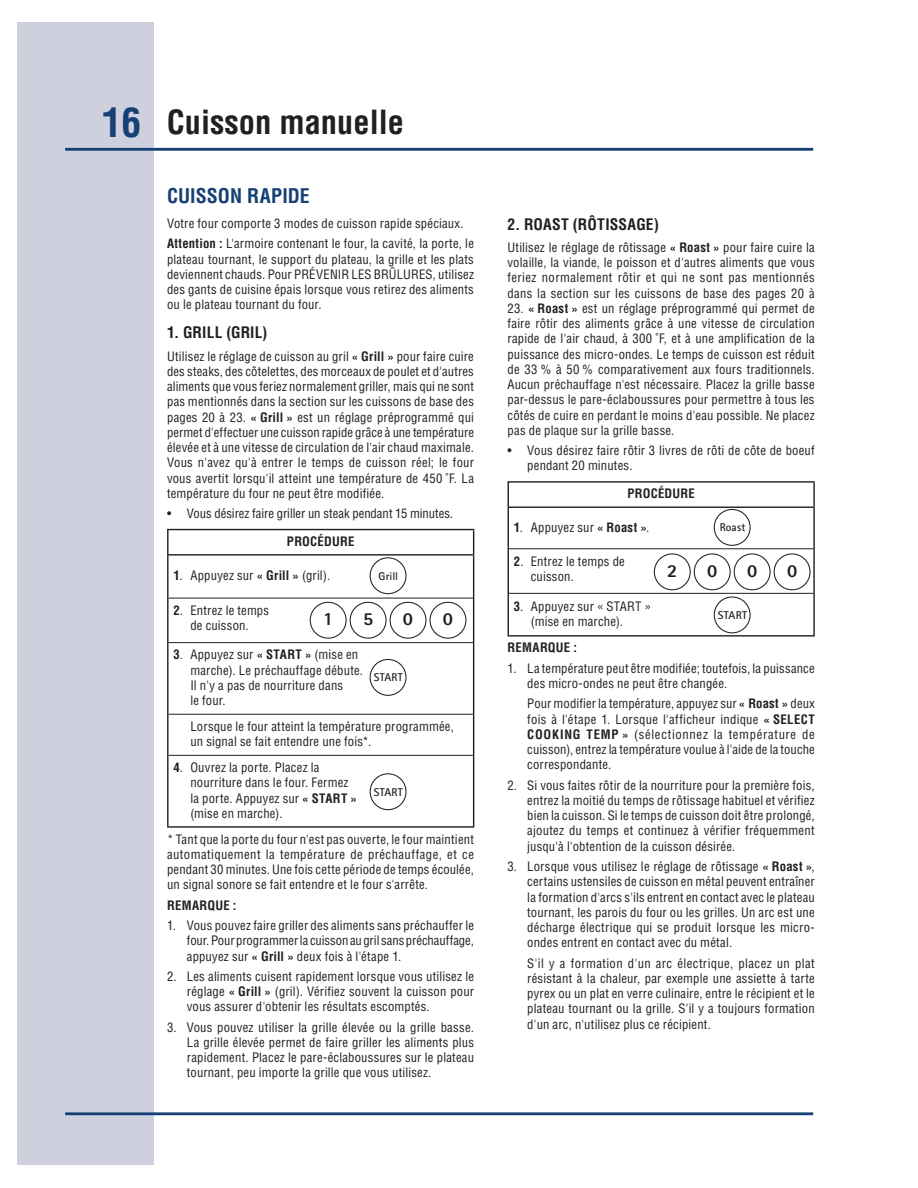
<style>
.page{position:relative;width:918px;height:1188px;background:#fff}
.page>*{position:absolute;margin:0;border:0;box-sizing:border-box;transform-origin:0 0}
.t1{font:700 condensed 32.4px "Helvetica";color:#231f20}
.t2{font:700 condensed 19.8px "Helvetica";color:#164074}
.t3{font:800 18.3px "Rotis Sans Serif";color:#231f20}
.t4{font:700 condensed 15.6px "Helvetica";letter-spacing:.01em;color:#231f20}
.t5{font:condensed 12.75px/15.3px "Helvetica";letter-spacing:.015em;color:#231f20;text-align:justify}
.t6{font:700 condensed 12.75px "Helvetica";letter-spacing:.02em;color:#231f20}
.t7{font:700 11.25px "Rotis Sans Serif";letter-spacing:.015em;color:#231f20}
.s1{font-size:39.6px;color:#164074}
.s2{font-weight:700}
</style>
<div class="page">
<div style="left:17px;top:23px;width:137px;height:1142px;background:#cfd0dd"></div>
<hr style="left:65px;top:148px;width:748px;height:3px;background:#164074">
<hr style="left:65px;top:1112px;width:748px;height:3px;background:#164074">
<hr style="left:167px;top:556px;width:2px;height:42px;background:#231f20">
<hr style="left:473px;top:556px;width:1px;height:42px;background:#231f20">
<hr style="left:167px;top:598px;width:2px;height:45px;background:#231f20">
<hr style="left:473px;top:598px;width:1px;height:45px;background:#231f20">
<hr style="left:167px;top:643px;width:2px;height:71px;background:#231f20">
<hr style="left:473px;top:643px;width:1px;height:71px;background:#231f20">
<hr style="left:167px;top:714px;width:2px;height:41px;background:#231f20">
<hr style="left:167px;top:755px;width:2px;height:71px;background:#231f20">
<hr style="left:473px;top:755px;width:1px;height:71px;background:#231f20">
<hr style="left:167px;top:826px;width:307px;height:2px;background:#231f20">
<svg style="left:473px;top:530px;width:1px;height:24px"></svg>
<hr style="left:169px;top:598px;width:304px;height:1px;background:#231f20">
<hr style="left:169px;top:642px;width:304px;height:1px;background:#231f20">
<hr style="left:167px;top:529px;width:206px;height:1px;background:#231f20">
<hr style="left:167px;top:530px;width:2px;height:24px;background:#231f20">
<hr style="left:373px;top:529px;width:101px;height:1px;background:#231f20">
<hr style="left:167px;top:554px;width:307px;height:2px;background:#231f20">
<hr style="left:473px;top:714px;width:1px;height:41px;background:#231f20">
<hr style="left:169px;top:714px;width:304px;height:1px;background:#231f20">
<hr style="left:169px;top:755px;width:304px;height:1px;background:#231f20">
<hr style="left:508px;top:508px;width:1px;height:41px;background:#231f20">
<hr style="left:813px;top:508px;width:2px;height:41px;background:#231f20">
<hr style="left:508px;top:549px;width:1px;height:44px;background:#231f20">
<hr style="left:813px;top:549px;width:2px;height:44px;background:#231f20">
<hr style="left:508px;top:593px;width:1px;height:42px;background:#231f20">
<hr style="left:813px;top:593px;width:2px;height:42px;background:#231f20">
<hr style="left:508px;top:635px;width:307px;height:2px;background:#231f20">
<hr style="left:813px;top:483px;width:2px;height:24px;background:#231f20">
<hr style="left:509px;top:548px;width:304px;height:1px;background:#231f20">
<hr style="left:509px;top:593px;width:204px;height:1px;background:#231f20">
<hr style="left:508px;top:481px;width:205px;height:2px;background:#231f20">
<svg style="left:508px;top:483px;width:1px;height:24px"></svg>
<hr style="left:713px;top:481px;width:102px;height:2px;background:#231f20">
<hr style="left:508px;top:507px;width:307px;height:1px;background:#231f20">
<hr style="left:713px;top:593px;width:100px;height:1px;background:#231f20">
<svg style="left:653px;top:508px;width:158px;height:126px"></svg>
<svg style="left:309px;top:557px;width:158px;height:139px"></svg>
<div style="left:370px;top:773px;width:37px;height:37px;border:1px solid #231f20;border-radius:50%"></div>
<h1 class="t1" style="left:102px;top:110px;width:304px"><span class="s1">16</span> Cuisson manuelle</h1>
<h2 class="t2" style="left:167px;top:188px;width:144px">CUISSON RAPIDE</h2>
<p class="t5" style="left:167px;top:214px;width:308px;line-height:20.4px">Votre four comporte 3 modes de cuisson rapide spéciaux.<br><span class="s2">Attention :</span> L'armoire contenant le four, la cavité, la porte, le</p>
<p class="t5" style="left:167px;top:252px;width:308px">plateau tournant, le support du plateau, la grille et les plats deviennent chauds. Pour PRÉVENIR LES BRÛLURES, utilisez des gants de cuisine épais lorsque vous retirez des aliments ou le plateau tournant du four.</p>
<p class="t4" style="left:167px;top:326px;width:102px">1. GRILL (GRIL)</p>
<p class="t5" style="left:167px;top:349px;width:308px">Utilisez le réglage de cuisson au gril <span class="s2">« Grill »</span> pour faire cuire des steaks, des côtelettes, des morceaux de poulet et d'autres aliments que vous feriez normalement griller, mais qui ne sont pas mentionnés dans la section sur les cuissons de base des pages 20 à 23. <span class="s2">« Grill »</span> est un réglage préprogrammé qui permet d'effectuer une cuisson rapide grâce à une température élevée et à une vitesse de circulation de l'air chaud maximale.<br>Vous n'avez qu'à entrer le temps de cuisson réel; le four vous avertit lorsqu'il atteint une température de 450 ˚F. La température du four ne peut être modifiée.</p>
<p class="t5" style="left:167px;top:507px;width:288px">• Vous désirez faire griller un steak pendant 15 minutes.</p>
<p class="t6" style="left:287px;top:536px;width:69px">PROCÉDURE</p>
<p class="t5" style="left:173px;top:569px;width:158px"><span class="s2">1</span>. Appuyez sur <span class="s2">« Grill »</span> (gril).</p>
<p class="t5" style="left:173px;top:604px;width:97px;text-align:center"><span class="s2">2</span>. Entrez le temps de cuisson.</p>
<p class="t5" style="left:190px;top:648px;width:174px;text-align:left;text-indent:-17px"><span class="s2">3</span>. Appuyez sur <span class="s2">« START »</span> (mise en marche). Le préchauffage débute.<br>Il n'y a pas de nourriture dans<br>le four.</p>
<p class="t5" style="left:190px;top:720px;width:265px">Lorsque le four atteint la température programmée, un signal se fait entendre une fois*.</p>
<p class="t5" style="left:190px;top:761px;width:168px;text-align:left;text-indent:-17px"><span class="s2">4</span>. Ouvrez la porte. Placez la nourriture dans le four. Fermez la porte. Appuyez sur <span class="s2">« START » </span>(mise en marche).</p>
<p class="t5" style="left:167px;top:832px;width:308px">* Tant que la porte du four n'est pas ouverte, le four maintient automatiquement la température de préchauffage, et ce pendant 30 minutes. Une fois cette période de temps écoulée, un signal sonore se fait entendre et le four s'arrête.</p>
<p class="t6" style="left:167px;top:900px;width:71px">REMARQUE :</p>
<p class="t5" style="left:187px;top:919px;width:289px;text-indent:-20px">1. Vous pouvez faire griller des aliments sans préchauffer le four. Pour programmer la cuisson au gril sans préchauffage, appuyez sur <span class="s2">« Grill »</span> deux fois à l'étape 1.</p>
<p class="t5" style="left:187px;top:970px;width:289px;text-indent:-20px">2. Les aliments cuisent rapidement lorsque vous utilisez le réglage <span class="s2">« Grill »</span> (gril). Vérifiez souvent la cuisson pour vous assurer d'obtenir les résultats escomptés.</p>
<p class="t5" style="left:187px;top:1020px;width:289px;text-indent:-20px">3. Vous pouvez utiliser la grille élevée ou la grille basse.<br>La grille élevée permet de faire griller les aliments plus rapidement. Placez le pare-éclaboussures sur le plateau tournant, peu importe la grille que vous utilisez.</p>
<p class="t7" style="left:379px;top:572px;width:21px">Grill</p>
<h3 class="t3" style="left:323px;top:613px;width:12px">1</h3>
<h3 class="t3" style="left:363px;top:613px;width:12px">5</h3>
<h3 class="t3" style="left:403px;top:613px;width:12px">0</h3>
<h3 class="t3" style="left:443px;top:613px;width:12px">0</h3>
<p class="t7" style="left:374px;top:674px;width:31px">START</p>
<p class="t7" style="left:374px;top:788px;width:31px">START</p>
<p class="t4" style="left:508px;top:218px;width:153px">2. ROAST (RÔTISSAGE)</p>
<p class="t5" style="left:508px;top:241px;width:309px">Utilisez le réglage de rôtissage <span class="s2">« Roast »</span> pour faire cuire la volaille, la viande, le poisson et d'autres aliments que vous feriez normalement rôtir et qui ne sont pas mentionnés dans la section sur les cuissons de base des pages 20 à</p>
<p class="t5" style="left:508px;top:302px;width:309px">23. <span class="s2">« Roast »</span> est un réglage préprogrammé qui permet de faire rôtir des aliments grâce à une vitesse de circulation rapide de l'air chaud, à 300 ˚F, et à une amplification de la puissance des micro-ondes. Le temps de cuisson est réduit de 33 % à 50 % comparativement aux fours traditionnels.<br>Aucun préchauffage n'est nécessaire. Placez la grille basse par-dessus le pare-éclaboussures pour permettre à tous les côtés de cuire en perdant le moins d'eau possible. Ne placez pas de plaque sur la grille basse.</p>
<p class="t5" style="left:527px;top:444px;width:289px;text-indent:-20px">• Vous désirez faire rôtir 3 livres de rôti de côte de boeuf pendant 20 minutes.</p>
<p class="t6" style="left:627px;top:489px;width:69px">PROCÉDURE</p>
<p class="t5" style="left:514px;top:521px;width:137px"><span class="s2">1</span>. Appuyez sur <span class="s2">« Roast »</span>.</p>
<p class="t5" style="left:531px;top:554px;width:96px;text-indent:-17px"><span class="s2">2</span>. Entrez le temps de cuisson.</p>
<p class="t5" style="left:531px;top:600px;width:122px;text-indent:-17px"><span class="s2">3</span>. Appuyez sur « START » (mise en marche).</p>
<p class="t6" style="left:508px;top:643px;width:71px">REMARQUE :</p>
<p class="t5" style="left:527px;top:662px;width:289px;text-indent:-20px">1. La température peut être modifiée; toutefois, la puissance des micro-ondes ne peut être changée.</p>
<p class="t5" style="left:527px;top:697px;width:289px">Pour modifier la température, appuyez sur <span class="s2">« Roast »</span> deux fois à l'étape 1. Lorsque l'afficheur indique <span class="s2">« SELECT COOKING TEMP »</span> (sélectionnez la température de cuisson), entrez la température voulue à l'aide de la touche correspondante.</p>
<p class="t5" style="left:527px;top:778px;width:289px;text-indent:-20px">2. Si vous faites rôtir de la nourriture pour la première fois, entrez la moitié du temps de rôtissage habituel et vérifiez bien la cuisson. Si le temps de cuisson doit être prolongé, ajoutez du temps et continuez à vérifier fréquemment jusqu'à l'obtention de la cuisson désirée.</p>
<p class="t5" style="left:527px;top:860px;width:289px;text-indent:-20px">3. Lorsque vous utilisez le réglage de rôtissage <span class="s2">« Roast »</span>, certains ustensiles de cuisson en métal peuvent entraîner la formation d'arcs s'ils entrent en contact avec le plateau tournant, les parois du four ou les grilles. Un arc est une décharge électrique qui se produit lorsque les micro&shy;ondes entrent en contact avec du métal.</p>
<p class="t5" style="left:527px;top:956px;width:289px">S'il y a formation d'un arc électrique, placez un plat résistant à la chaleur, par exemple une assiette à tarte pyrex ou un plat en verre culinaire, entre le récipient et le plateau tournant ou la grille. S'il y a toujours formation d'un arc, n'utilisez plus ce récipient.</p>
<p class="t7" style="left:720px;top:524px;width:27px">Roast</p>
<h3 class="t3" style="left:667px;top:564px;width:12px">2</h3>
<h3 class="t3" style="left:707px;top:564px;width:12px">0</h3>
<h3 class="t3" style="left:747px;top:564px;width:12px">0</h3>
<h3 class="t3" style="left:787px;top:564px;width:12px">0</h3>
<p class="t7" style="left:718px;top:611px;width:31px">START</p>
</div>
